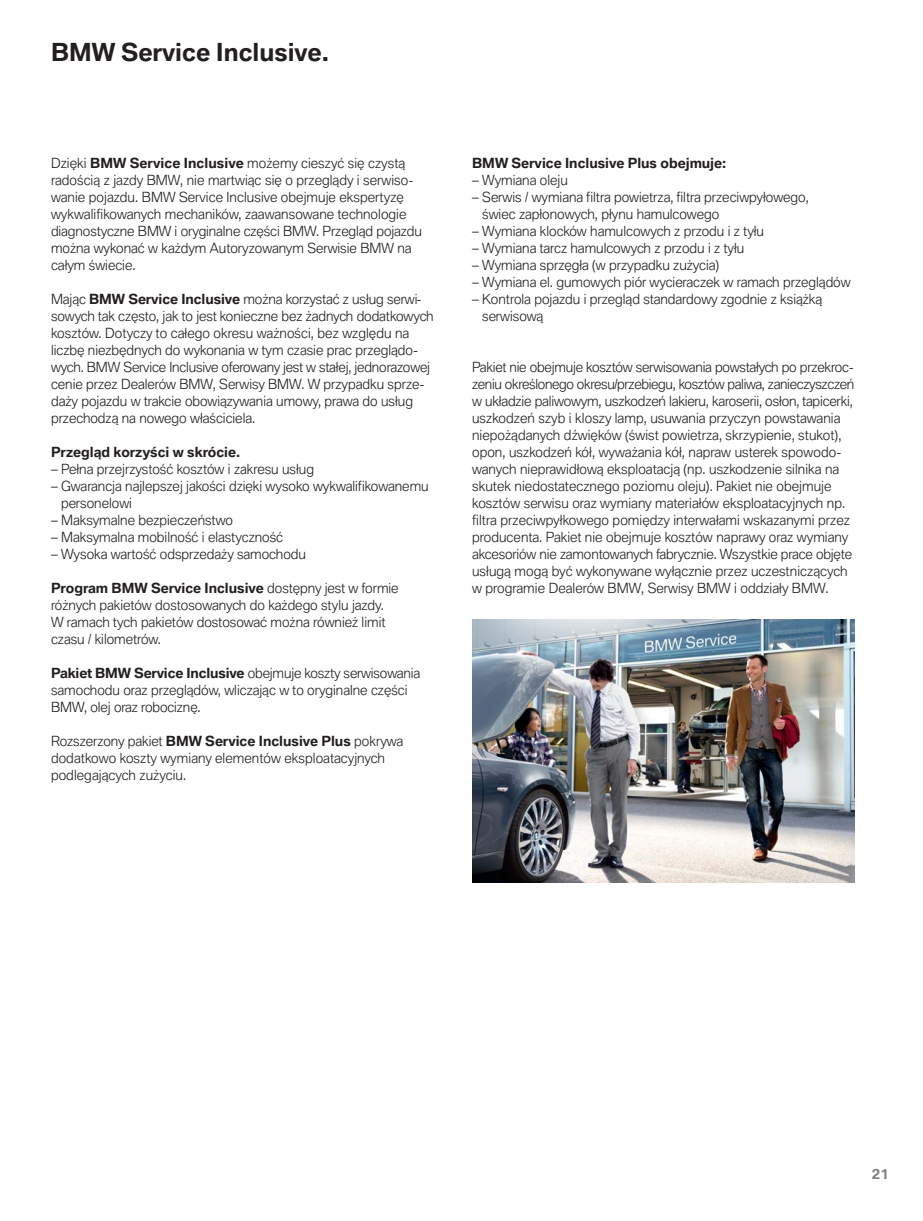
<style>
.page{position:relative;width:923px;height:1221px;background:#fff}
.page>*{position:absolute;margin:0;border:0;box-sizing:border-box;transform-origin:0 0}
.t1{font:700 24px "BMW Type Global Pro";color:#231f20}
.t2{font:300 13.5px/17px "BMW Type Global Pro";color:#231f20}
.t3{font:700 13.5px "BMW Type Global Pro";color:#231f20}
.t4{font:700 13.5px "BMW Type Global Pro";color:#808285}
.s1{font-weight:700}
</style>
<div class="page">
<img style="left:472px;top:620px;width:383px;height:262px">
<h1 class="t1" style="left:51px;top:43px;width:279px">BMW Service Inclusive.</h1>
<p class="t2" style="left:51px;top:155px;width:372px">Dzięki <span class="s1">BMW Service Inclusive</span> możemy cieszyć się czystą radością z jazdy BMW, nie martwiąc się o przeglądy i serwiso - wanie pojazdu. BMW Service Inclusive obejmuje ekspertyzę wykwalifikowanych mechaników, zaawansowane technologie diagnostyczne BMW i oryginalne części BMW. Przegląd pojazdu można wykonać w każdym Autoryzowanym Serwisie BMW na całym świecie.</p>
<p class="t2" style="left:51px;top:291px;width:384px">Mając <span class="s1">BMW Service Inclusive</span> można korzystać z usług serwi&shy;sowych tak często, jak to jest konieczne bez żadnych dodatkowych kosztów. Dotyczy to całego okresu ważności, bez względu na liczbę niezbędnych do wykonania w tym czasie prac przeglądo&shy;wych. BMW Service Inclusive oferowany jest w stałej, jednorazowej cenie przez Dealerów BMW, Serwisy BMW. W przypadku sprze&shy;daży pojazdu w trakcie obowiązywania umowy, prawa do usług przechodzą na nowego właściciela.</p>
<p class="t3" style="left:51px;top:447px;width:191px">Przegląd korzyści w skrócie.</p>
<p class="t2" style="left:51px;top:462px;width:264px">– Pełna przejrzystość kosztów i zakresu usług</p>
<p class="t2" style="left:61px;top:479px;width:369px;text-indent:-10px">– Gwarancja najlepszej jakości dzięki wysoko wykwalifikowanemu personelowi</p>
<p class="t2" style="left:51px;top:513px;width:184px">– Maksymalne bezpieczeństwo</p>
<p class="t2" style="left:51px;top:530px;width:234px">– Maksymalna mobilność i elastyczność</p>
<p class="t2" style="left:51px;top:547px;width:256px">– Wysoka wartość odsprzedaży samochodu</p>
<p class="t2" style="left:51px;top:581px;width:349px"><span class="s1">Program BMW Service Inclusive</span> dostępny jest w formie różnych pakietów dostosowanych do każdego stylu jazdy.<br>W ramach tych pakietów dostosować można również limit czasu / kilometrów.</p>
<p class="t2" style="left:51px;top:666px;width:370px"><span class="s1">Pakiet BMW Service Inclusive</span> obejmuje koszty serwisowania samochodu oraz przeglądów, wliczając w to oryginalne części<br>BMW, olej oraz robociznę.</p>
<p class="t2" style="left:51px;top:734px;width:354px">Rozszerzony pakiet <span class="s1">BMW Service Inclusive Plus</span> pokrywa dodatkowo koszty wymiany elementów eksploatacyjnych podlegających zużyciu.</p>
<p class="t3" style="left:472px;top:157px;width:256px">BMW Service Inclusive Plus obejmuje:</p>
<p class="t2" style="left:472px;top:172px;width:97px">– Wymiana oleju</p>
<p class="t2" style="left:482px;top:189px;width:328px;text-indent:-10px">– Serwis / wymiana filtra powietrza, filtra przeciwpyłowego, świec zapłonowych, płynu hamulcowego</p>
<p class="t2" style="left:472px;top:223px;width:293px">– Wymiana klocków hamulcowych z przodu i z tyłu</p>
<p class="t2" style="left:472px;top:240px;width:274px">– Wymiana tarcz hamulcowych z przodu i z tyłu</p>
<p class="t2" style="left:472px;top:257px;width:248px">– Wymiana sprzęgła (w przypadku zużycia)</p>
<p class="t2" style="left:472px;top:274px;width:380px">– Wymiana el. gumowych piór wycieraczek w ramach przeglądów</p>
<p class="t2" style="left:482px;top:291px;width:341px;text-indent:-10px">– Kontrola pojazdu i przegląd standardowy zgodnie z książką serwisową</p>
<p class="t2" style="left:472px;top:360px;width:384px">Pakiet nie obejmuje kosztów serwisowania powstałych po przekroc - zeniu określonego okresu/przebiegu, kosztów paliwa, zanieczyszczeń w układzie paliwowym, uszkodzeń lakieru, karoserii, osłon, tapicerki, uszkodzeń szyb i kloszy lamp, usuwania przyczyn powstawania niepożądanych dźwięków (świst powietrza, skrzypienie, stukot), opon, uszkodzeń kół, wyważania kół, napraw usterek spowodo&shy;wanych nieprawidłową eksploatacją (np. uszkodzenie silnika na skutek niedostatecznego poziomu oleju). Pakiet nie obejmuje kosztów serwisu oraz wymiany materiałów eksploatacyjnych np. filtra przeciwpyłkowego pomiędzy interwałami wskazanymi przez producenta. Pakiet nie obejmuje kosztów naprawy oraz wymiany akcesoriów nie zamontowanych fabrycznie. Wszystkie prace objęte usługą mogą być wykonywane wyłącznie przez uczestniczących w programie Dealerów BMW, Serwisy BMW i oddziały BMW.</p>
<p class="t4" style="left:872px;top:1168px;width:18px">21</p>
</div>
